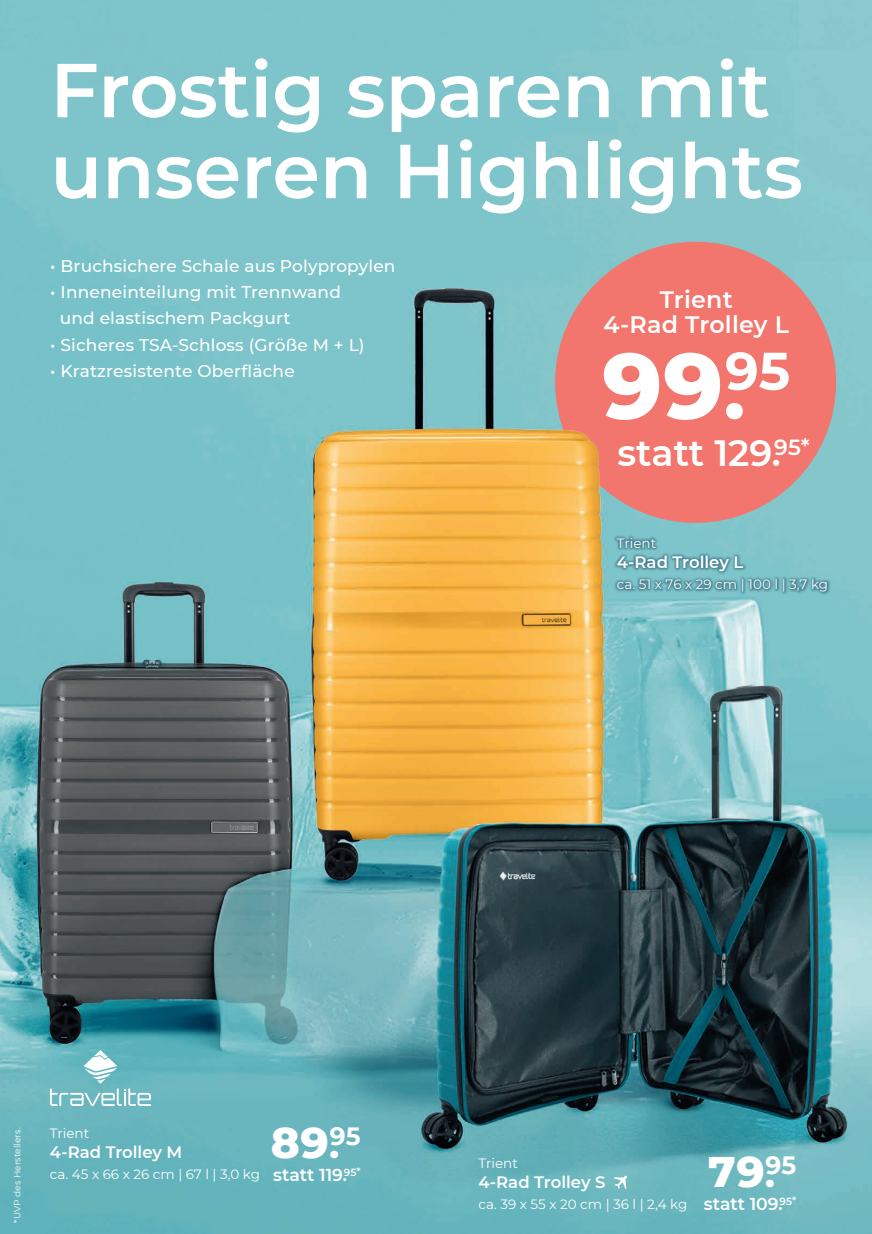
<style>
.page{position:relative;width:872px;height:1234px;background:#fff}
.page>*{position:absolute;margin:0;border:0;box-sizing:border-box;transform-origin:0 0}
.t1{font:800 92.4px "Montserrat";color:#fff}
.t2{font:600 76.2px/80.8px "Montserrat";color:#fff}
.t3{font:800 43.65px "Montserrat";color:#fff}
.t4{font:600 36.45px "Montserrat";color:#fff}
.t5{font:600 23.7px/25px "Montserrat";letter-spacing:.01em;color:#fff;text-align:center}
.t6{font:600 17.25px "Montserrat";color:#fff}
.t7{font:500 16.95px/26.2px "Montserrat";letter-spacing:.01em;color:#fff}
.t8{font:600 16.5px "Montserrat";letter-spacing:-.005em;color:#fff}
.t9{font:13.5px "Montserrat";color:#fff}
.t10{font:9px "Montserrat";letter-spacing:.01em;color:#fff}
.s1{font-size:72.9px}
.s2{font-size:34.5px}
</style>
<div class="page">
<img style="left:0;top:0;width:872px;height:1233px">
<div style="left:555px;top:242px;width:281px;height:280px;background:#f2766d;border-radius:50%"></div>
<img style="left:539px;top:421px;width:146px;height:112px">
<div style="left:613px;top:534px;width:217px;height:61px;background:#20556b;opacity:.56"></div>
<svg style="left:613px;top:1175px;width:14px;height:13px"></svg>
<svg style="left:50px;top:1049px;width:101px;height:56px;background:#7fc2c9"></svg>
<h2 class="t2" style="left:50px;top:46px;width:754px">Frostig sparen mit unseren Highlights</h2>
<p class="t7" style="left:50px;top:252px;width:347px">• Bruchsichere Schale aus Polypropylen</p>
<p class="t7" style="left:60px;top:278px;width:283px;text-indent:-9px">• Inneneinteilung mit Trennwand und elastischem Packgurt</p>
<p class="t7" style="left:50px;top:331px;width:316px">• Sicheres TSA-Schloss (Größe M + L)</p>
<p class="t7" style="left:50px;top:357px;width:246px">• Kratzresistente Oberfläche</p>
<h3 class="t5" style="left:603px;top:286px;width:187px">Trient<br>4-Rad Trolley L</h3>
<h1 class="t1" style="left:602px;top:318px;width:189px">99<span class="s1">.</span><sup>95</sup></h1>
<h3 class="t4" style="left:617px;top:427px;width:194px">statt 129.<sup>95</sup><sup>*</sup></h3>
<p class="t9" style="left:617px;top:534px;width:41px">Trient</p>
<p class="t8" style="left:617px;top:550px;width:128px">4-Rad Trolley L</p>
<p class="t9" style="left:617px;top:575px;width:213px">ca. 51 x 76 x 29 cm | 100 l | 3,7 kg</p>
<p class="t10" style="left:11px;top:1222px;width:97px;rotate:-90deg">*UVP des Herstellers.</p>
<p class="t9" style="left:50px;top:1124px;width:41px">Trient</p>
<p class="t8" style="left:50px;top:1140px;width:134px">4-Rad Trolley M</p>
<p class="t9" style="left:50px;top:1164px;width:212px">ca. 45 x 66 x 26 cm | 67 l | 3,0 kg</p>
<h3 class="t3" style="left:271px;top:1110px;width:91px">89<span class="s2">.</span><sup>95</sup></h3>
<p class="t6" style="left:273px;top:1162px;width:89px">statt 119.<sup>95</sup><sup>*</sup></p>
<p class="t9" style="left:478px;top:1154px;width:41px">Trient</p>
<p class="t8" style="left:478px;top:1170px;width:128px">4-Rad Trolley S</p>
<p class="t9" style="left:478px;top:1194px;width:210px">ca. 39 x 55 x 20 cm | 36 l | 2,4 kg</p>
<h3 class="t3" style="left:708px;top:1139px;width:90px">79<span class="s2">.</span><sup>95</sup></h3>
<p class="t6" style="left:704px;top:1191px;width:94px">statt 109.<sup>95</sup><sup>*</sup></p>
</div>
